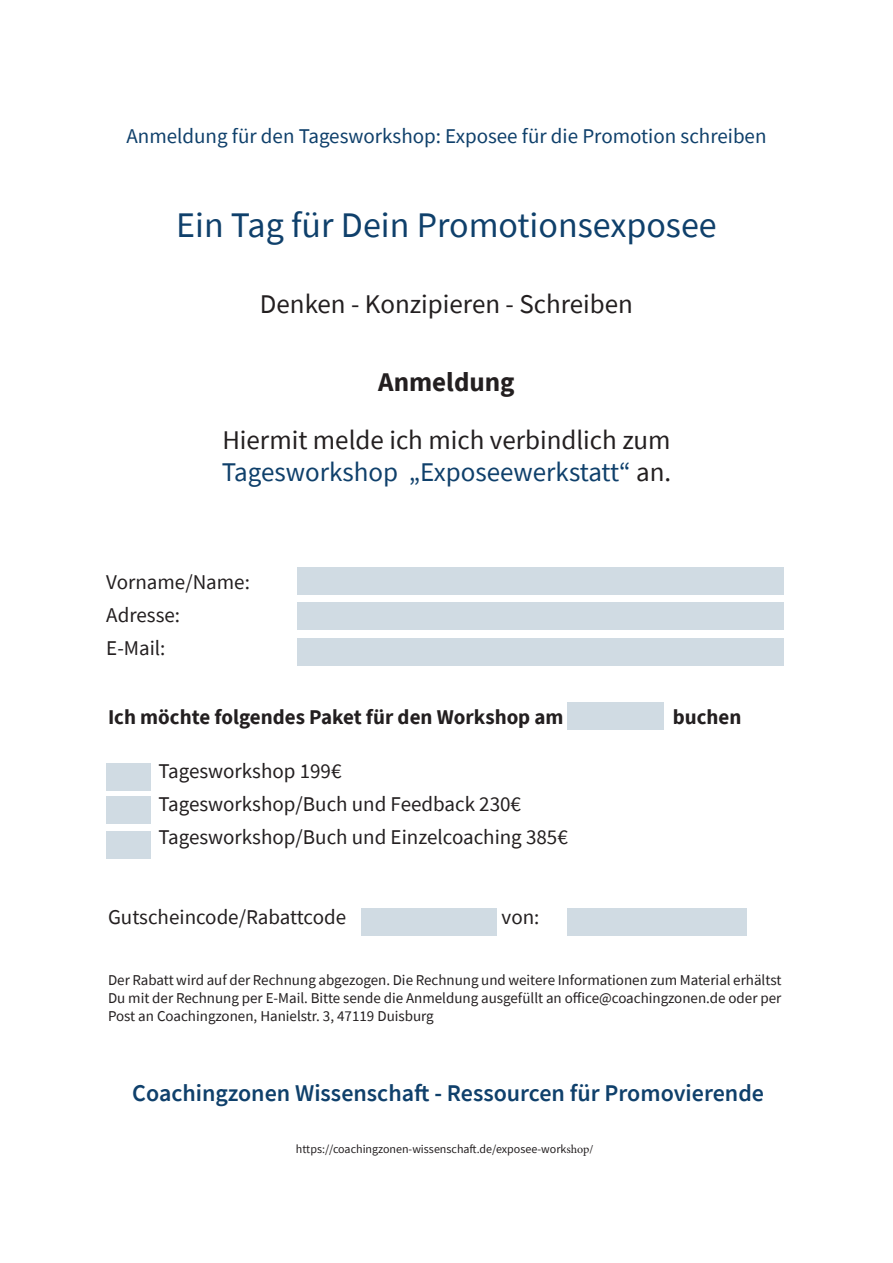
<style>
.page{position:relative;width:893px;height:1263px;background:#fff}
.page>*{position:absolute;margin:0;border:0;box-sizing:border-box;transform-origin:0 0}
.t1{font:36px "Source Sans Pro";color:#0f406b}
.t2{font:27px/32.4px "Source Sans Pro";color:#231f20}
.t3{font:700 27px "Source Sans Pro";color:#231f20}
.t4{font:600 24px "Source Sans Pro";color:#0f406b}
.t5{font:21px/33px "Source Sans Pro";color:#231f20}
.t6{font:21px "Source Sans Pro";color:#0f406b}
.t7{font:700 21px "Source Sans Pro";color:#231f20}
.t8{font:15px/18px "Source Sans Pro";color:#231f20;text-align:justify}
.t9{font:12px "Source Sans Pro";color:#231f20}
.s1{color:#0f406b}
.s2{font-family:"Minion Pro"}
</style>
<div class="page">
<div style="left:297px;top:567px;width:486px;height:28px;background:#d0dbe3"></div>
<div style="left:297px;top:602px;width:486px;height:28px;background:#d0dbe3"></div>
<div style="left:297px;top:638px;width:486px;height:28px;background:#d0dbe3"></div>
<div style="left:106px;top:763px;width:45px;height:28px;background:#d0dbe3"></div>
<div style="left:106px;top:796px;width:45px;height:28px;background:#d0dbe3"></div>
<div style="left:106px;top:831px;width:45px;height:28px;background:#d0dbe3"></div>
<div style="left:567px;top:702px;width:96px;height:28px;background:#d0dbe3"></div>
<div style="left:361px;top:908px;width:135px;height:28px;background:#d0dbe3"></div>
<div style="left:567px;top:908px;width:179px;height:28px;background:#d0dbe3"></div>
<h3 class="t6" style="left:126px;top:123px;width:642px">Anmeldung für den Tagesworkshop: Exposee für die Promotion schreiben</h3>
<h1 class="t1" style="left:176px;top:202px;width:542px">Ein Tag für Dein Promotionsexposee</h1>
<h2 class="t2" style="left:260px;top:287px;width:375px">Denken - Konzipieren - Schreiben</h2>
<h2 class="t3" style="left:378px;top:364px;width:138px">Anmeldung</h2>
<h2 class="t2" style="left:222px;top:424px;width:451px">Hiermit melde ich mich verbindlich zum<br><span class="s1">Tagesworkshop „Exposeewerkstatt“</span> an.</h2>
<h3 class="t5" style="left:106px;top:565px;width:145px">Vorname/Name:<br>Adresse:<br>E-Mail:</h3>
<h3 class="t7" style="left:108px;top:703px;width:457px">Ich möchte folgendes Paket für den Workshop am</h3>
<h3 class="t7" style="left:673px;top:703px;width:70px">buchen</h3>
<h3 class="t5" style="left:158px;top:755px;width:411px">Tagesworkshop 199€<br>Tagesworkshop/Buch und Feedback 230€<br>Tagesworkshop/Buch und Einzelcoaching 385€</h3>
<h3 class="t5" style="left:108px;top:900px;width:240px">Gutscheincode/Rabattcode</h3>
<h3 class="t5" style="left:502px;top:900px;width:39px">von:</h3>
<p class="t8" style="left:108px;top:971px;width:675px">Der Rabatt wird auf der Rechnung abgezogen. Die Rechnung und weitere Informationen zum Material erhältst Du mit der Rechnung per E-Mail. Bitte sende die Anmeldung ausgefüllt an office@coachingzonen.de oder per Post an Coachingzonen, Hanielstr. 3, 47119 Duisburg</p>
<h3 class="t4" style="left:132px;top:1077px;width:633px">Coachingzonen Wissenschaft - Ressourcen für Promovierende</h3>
<p class="t9" style="left:296px;top:1141px;width:299px">https://coachingzonen-wissenschaft.de/exposee-work<span class="s2">shop/</span></p>
</div>
